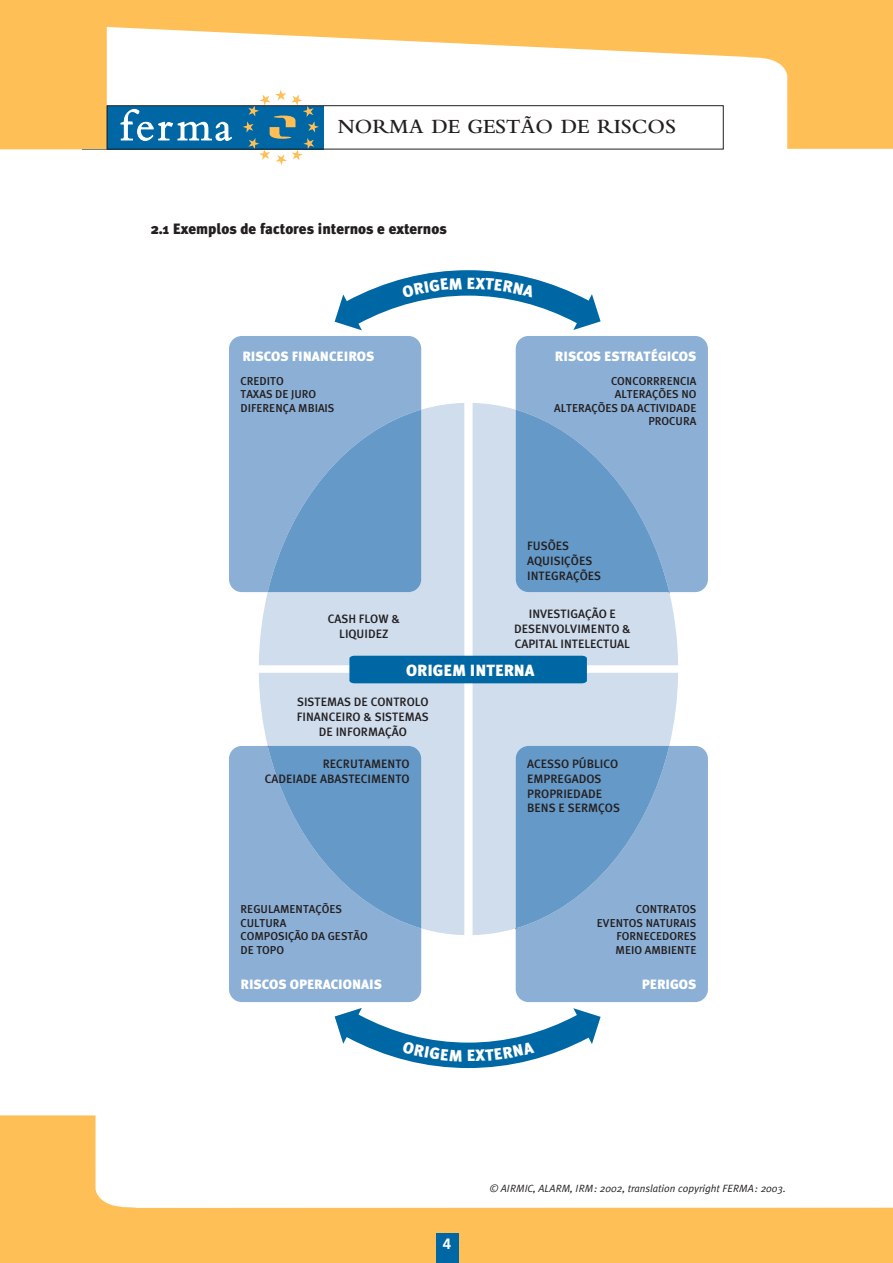
<style>
.page{position:relative;width:893px;height:1263px;background:#fff}
.page>*{position:absolute;margin:0;border:0;box-sizing:border-box;transform-origin:0 0}
.t1{font:600 21px "Bembo";color:#231f20}
.t2{font:900 16.2px "Meta Plus";color:#fff}
.t3{font:900 15px "Meta Plus";color:#231f20}
.t4{font:700 15px "Frutiger";color:#fff}
.t5{font:900 13.5px "Meta Plus";color:#fff}
.t6{font:500 12.15px/14.9px "Meta Plus";color:#231f20;text-align:center}
.t7{font:500 11.55px/13.5px "Meta Plus";color:#231f20}
.t8{font:italic 10.5px "Meta Plus Normal";color:#231f20}
</style>
<div class="page">
<svg style="left:0;top:1115px;width:892px;height:148px;fill:#fdbf56"></svg>
<div style="left:436px;top:1233px;width:22px;height:30px;background:#0067a5"></div>
<svg style="left:243px;top:149px;width:76px;height:16px"></svg>
<svg style="left:0;top:0;width:892px;height:149px"></svg>
<div style="left:107px;top:105px;width:616px;height:44px;border:1px solid #231f20"></div>
<div style="left:485px;top:1180px;width:302px;height:19px;background:#fff"></div>
<div style="left:149px;top:261px;width:638px;height:921px;background:#fff"></div>
<div style="left:229px;top:336px;width:192px;height:256px;background:#8bafd5"></div>
<div style="left:515px;top:336px;width:193px;height:256px;background:#8bafd5"></div>
<div style="left:229px;top:746px;width:192px;height:256px;background:#8bafd5"></div>
<div style="left:515px;top:746px;width:193px;height:256px;background:#8bafd5"></div>
<svg style="left:472px;top:403px;width:206px;height:262px;background:#c8d8ea"></svg>
<svg style="left:259px;top:403px;width:205px;height:262px;background:#c7d8ea"></svg>
<svg style="left:268px;top:410px;width:153px;height:182px;background:#71a0cb"></svg>
<svg style="left:515px;top:410px;width:154px;height:182px;background:#74a2cc"></svg>
<svg style="left:259px;top:673px;width:205px;height:262px;background:#c7d8ea"></svg>
<svg style="left:268px;top:746px;width:153px;height:182px;background:#71a0cb"></svg>
<svg style="left:472px;top:673px;width:206px;height:262px;background:#c8d8ea"></svg>
<svg style="left:515px;top:746px;width:154px;height:182px;background:#74a2cc"></svg>
<div style="left:349px;top:656px;width:238px;height:27px;background:#0067a5"></div>
<svg style="left:334px;top:270px;width:266px;height:60px"></svg>
<svg style="left:334px;top:1008px;width:266px;height:60px"></svg>
<h1 class="t1" style="left:338px;top:119px;width:340px">NORMA DE GESTÃO DE RISCOS</h1>
<p class="t3" style="left:151px;top:223px;width:297px">2.1 Exemplos de factores internos e externos</p>
<p class="t5" style="left:242px;top:351px;width:133px">RISCOS FINANCEIROS</p>
<p class="t5" style="left:555px;top:351px;width:143px">RISCOS ESTRATÉGICOS</p>
<p class="t7" style="left:240px;top:375px;width:96px">CREDITO<br>TAXAS DE JURO<br>DIFERENÇA MBIAIS</p>
<p class="t7" style="left:554px;top:375px;width:144px;text-align:right">CONCORRRENCIA<br>ALTERAÇÕES NO<br>ALTERAÇÕES DA ACTIVIDADE<br>PROCURA</p>
<p class="t6" style="left:527px;top:539px;width:76px;text-align:left">FUSÕES<br>AQUISIÇÕES<br>INTEGRAÇÕES</p>
<p class="t6" style="left:328px;top:613px;width:74px">CASH FLOW &amp;<br>LIQUIDEZ</p>
<p class="t6" style="left:514px;top:608px;width:118px">INVESTIGAÇÃO E<br>DESENVOLVIMENTO &amp;<br>CAPITAL INTELECTUAL</p>
<h2 class="t2" style="left:406px;top:663px;width:130px">ORIGEM INTERNA</h2>
<p class="t6" style="left:297px;top:695px;width:133px">SISTEMAS DE CONTROLO<br>FINANCEIRO &amp; SISTEMAS<br>DE INFORMAÇÃO</p>
<p class="t6" style="left:265px;top:757px;width:146px;text-align:right">RECRUTAMENTO<br>CADEIADE ABASTECIMENTO</p>
<p class="t6" style="left:527px;top:757px;width:94px;text-align:left">ACESSO PÚBLICO<br>EMPREGADOS<br>PROPRIEDADE<br>BENS E SERMÇOS</p>
<p class="t7" style="left:240px;top:903px;width:129px">REGULAMENTAÇÕES<br>CULTURA<br>COMPOSIÇÃO DA GESTÃO<br>DE TOPO</p>
<p class="t7" style="left:597px;top:903px;width:101px;text-align:right">CONTRATOS<br>EVENTOS NATURAIS<br>FORNECEDORES<br>MEIO AMBIENTE</p>
<p class="t5" style="left:240px;top:979px;width:143px">RISCOS OPERACIONAIS</p>
<p class="t5" style="left:641px;top:979px;width:56px">PERIGOS</p>
<p class="t4" style="left:443px;top:1238px;width:10px">4</p>
<p class="t8" style="left:490px;top:1184px;width:297px">© AIRMIC, ALARM, IRM: 2002, translation copyright FERMA: 2003.</p>
</div>
